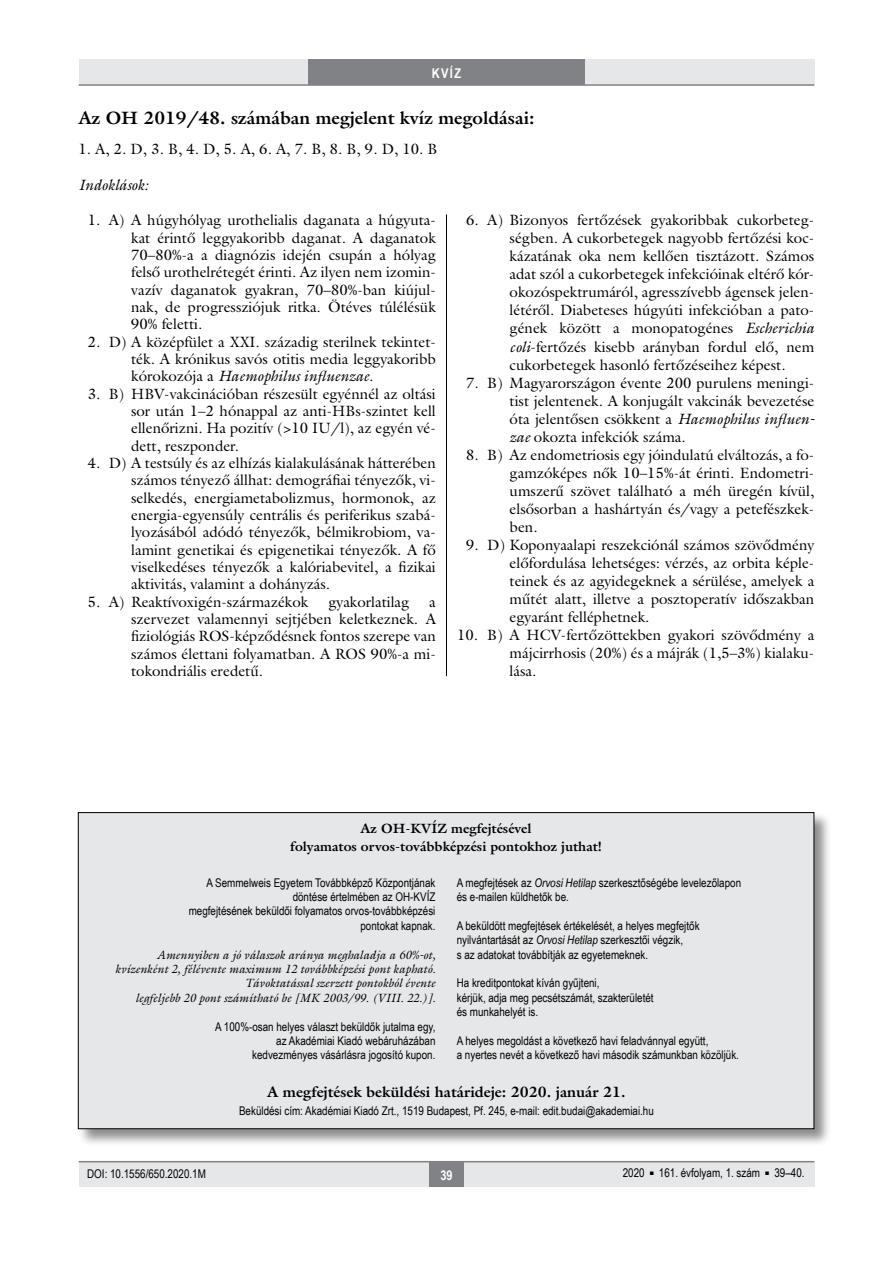
<style>
.page{position:relative;width:893px;height:1263px;background:#fff}
.page>*{position:absolute;margin:0;border:0;box-sizing:border-box;transform-origin:0 0}
.alcimbold{font:700 18px "Galliard Reg";color:#000}
.Body_tompa{font:15px/17.4px "Galliard Reg";color:#000;text-align:justify}
.Rendezvenyek{font:700 15px "Galliard Reg";color:#000}
.Body_tompa-2{font:italic 15px "Galliard Reg";color:#000}
.Rendezvenyek-2{font:700 13.5px/18px "Galliard Reg";color:#000;text-align:center}
.t1{font:700 13.5px "Arial Narrow";letter-spacing:.1em;color:#fff}
.Rendezvenyek-3{font:12px/14.4px "Arial Narrow";color:#000;text-align:right}
.Rendezvenyek-4{font:italic 12px/14.4px "Galliard Reg";color:#000;text-align:right}
.pagina{font:12px "Arial Narrow";color:#000}
.s1{font-style:italic}
</style>
<div class="page">
<div style="left:79px;top:1161px;width:735px;height:25px;background:#e6e7e8"></div>
<div style="left:429px;top:1161px;width:34px;height:25px;background:#808285"></div>
<hr style="left:79px;top:1161px;width:735px;height:1px;background:#808285">
<div style="left:79px;top:60px;width:735px;height:25px;background:#e6e7e8"></div>
<div style="left:308px;top:60px;width:277px;height:25px;background:#808285"></div>
<hr style="left:79px;top:84px;width:735px;height:2px;background:#808285">
<hr style="left:446px;top:214px;width:1px;height:462px;background:#000">
<div style="left:77px;top:812px;width:755px;height:334px;background:#000;opacity:.45"></div>
<div style="left:78px;top:813px;width:736px;height:316px;background:#e6e7e8"></div>
<p class="t1" style="left:432px;top:63px;width:31px">KVÍZ</p>
<p class="alcimbold" style="left:78px;top:106px;width:458px">Az OH 2019/48. számában megjelent kvíz megoldásai:</p>
<p class="Body_tompa" style="left:78px;top:140px;width:361px">1. A, 2. D, 3. B, 4. D, 5. A, 6. A, 7. B, 8. B, 9. D, 10. B</p>
<p class="Body_tompa-2" style="left:78px;top:175px;width:71px">Indoklások:</p>
<p class="Body_tompa" style="left:131px;top:211px;width:306px;text-indent:-43px">1. A) A húgyhólyag urothelialis daganata a húgyuta&shy;kat érintő leggyakoribb daganat. A daganatok 70–80%-a a diagnózis idején csupán a hólyag felső urothelrétegét érinti. Az ilyen nem izomin&shy;vazív daganatok gyakran, 70–80%-ban kiújul&shy;nak, de progressziójuk ritka. Ötéves túlélésük 90% feletti.</p>
<p class="Body_tompa" style="left:131px;top:333px;width:306px;text-indent:-43px">2. D) A középfület a XXI. századig sterilnek tekintet&shy;ték. A krónikus savós otitis media leggyakoribb kórokozója a <span class="s1">Haemophilus influenzae.</span></p>
<p class="Body_tompa" style="left:131px;top:385px;width:306px;text-indent:-43px">3. B) HBV-vakcinációban részesült egyénnél az oltási sor után 1–2 hónappal az anti-HBs-szintet kell ellenőrizni. Ha pozitív (&gt;10 IU/l), az egyén vé&shy;dett, reszponder.</p>
<p class="Body_tompa" style="left:131px;top:454px;width:306px;text-indent:-43px">4. D) A testsúly és az elhízás kialakulásának hátterében számos tényező állhat: demográfiai tényezők, vi&shy;selkedés, energiametabolizmus, hormonok, az energia-egyensúly centrális és periferikus szabá&shy;lyozásából adódó tényezők, bélmikrobiom, va&shy;lamint genetikai és epigenetikai tényezők. A fő viselkedéses tényezők a kalóriabevitel, a fizikai aktivitás, valamint a dohányzás.</p>
<p class="Body_tompa" style="left:88px;top:593px;width:222px">5. A) Reaktívoxigén-származékok</p>
<p class="Body_tompa" style="left:328px;top:593px;width:83px">gyakorlatilag</p>
<p class="Body_tompa" style="left:510px;top:211px;width:306px;line-height:18px;text-indent:-43px">6. A) Bizonyos fertőzések gyakoribbak cukorbeteg&shy;ségben. A cukorbetegek nagyobb fertőzési koc&shy;kázatának oka nem kellően tisztázott. Számos adat szól a cukorbetegek infekcióinak eltérő kór&shy;okozóspektrumáról, agresszívebb ágensek jelen&shy;létéről. Diabeteses húgyúti infekcióban a pato&shy;gének között a monopatogénes <span class="s1">Escherichia coli</span>-fertőzés kisebb arányban fordul elő, nem cukorbetegek hasonló fertőzéseihez képest.</p>
<p class="Body_tompa" style="left:510px;top:373px;width:307px;line-height:18px;text-indent:-43px">7. B) Magyarországon évente 200 purulens meningi&shy;tist jelentenek. A konjugált vakcinák bevezetése óta jelentősen csökkent a <span class="s1">Haemophilus influen&shy;zae</span> okozta infekciók száma.</p>
<p class="Body_tompa" style="left:510px;top:445px;width:306px;line-height:18px;text-indent:-43px">8. B) Az endometriosis egy jóindulatú elváltozás, a fo&shy;gamzóképes nők 10–15%-át érinti. Endometri&shy;umszerű szövet található a méh üregén kívül, elsősorban a hashártyán és/vagy a petefészkek&shy;ben.</p>
<p class="Body_tompa" style="left:510px;top:536px;width:306px;line-height:18px;text-indent:-43px">9. D) Koponyaalapi reszekciónál számos szövődmény előfordulása lehetséges: vérzés, az orbita képle&shy;teinek és az agyidegeknek a sérülése, amelyek a műtét alatt, illetve a posztoperatív időszakban egyaránt felléphetnek.</p>
<p class="Body_tompa" style="left:510px;top:626px;width:306px;line-height:18px;text-indent:-52px">10. B) A HCV-fertőzöttekben gyakori szövődmény a májcirrhosis (20%) és a májrák (1,5–3%) kialaku&shy;lása.</p>
<p class="Body_tompa" style="left:131px;top:593px;width:306px;text-indent:298px">a szervezet valamennyi sejtjében keletkeznek. A fiziológiás ROS-képződésnek fontos szerepe van számos élettani folyamatban. A ROS 90%-a mi&shy;tokondriális eredetű.</p>
<p class="Rendezvenyek-2" style="left:290px;top:819px;width:313px">Az OH-KVÍZ megfejtésével<br>folyamatos orvos-továbbképzési pontokhoz juthat!</p>
<p class="Rendezvenyek-3" style="left:206px;top:875px;width:231px">A Semmelweis Egyetem Továbbképző Központjának</p>
<p class="Rendezvenyek-3" style="left:293px;top:889px;width:144px">döntése értelmében az OH-KVÍZ</p>
<p class="Rendezvenyek-3" style="left:189px;top:903px;width:248px">megfejtésének beküldői folyamatos orvos-továbbképzési</p>
<p class="Rendezvenyek-3" style="left:360px;top:918px;width:76px">pontokat kapnak.</p>
<p class="Rendezvenyek-4" style="left:115px;top:947px;width:322px">Amennyiben a jó válaszok aránya meghaladja a 60%-ot, kvízenként 2, félévente maximum 12 továbbképzési pont kapható.<br>Távoktatással szerzett pontokból évente<br>legfeljebb 20 pont számítható be [MK 2003/99. (VIII. 22.)].</p>
<p class="Rendezvenyek-3" style="left:215px;top:1019px;width:222px">A 100%-osan helyes választ beküldők jutalma egy, az Akadémiai Kiadó webáruházában kedvezményes vásárlásra jogosító kupon.</p>
<p class="Rendezvenyek-3" style="left:457px;top:875px;width:286px;text-align:left">A megfejtések az <span class="s1">Orvosi Hetilap</span> szerkesztőségébe levelezőlapon és e-mailen küldhetők be.</p>
<p class="Rendezvenyek-3" style="left:457px;top:918px;width:244px">A beküldött megfejtések értékelését, a helyes megfejtők</p>
<p class="Rendezvenyek-3" style="left:457px;top:932px;width:228px">nyilvántartását az <span class="s1">Orvosi Hetilap</span> szerkesztői végzik,</p>
<p class="Rendezvenyek-3" style="left:457px;top:947px;width:193px">s az adatokat továbbítják az egyetemeknek.</p>
<p class="Rendezvenyek-3" style="left:457px;top:975px;width:144px">Ha kreditpontokat kíván gyűjteni,</p>
<p class="Rendezvenyek-3" style="left:457px;top:990px;width:198px">kérjük, adja meg pecsétszámát, szakterületét</p>
<p class="Rendezvenyek-3" style="left:457px;top:1004px;width:83px">és munkahelyét is.</p>
<p class="Rendezvenyek-3" style="left:457px;top:1033px;width:253px">A helyes megoldást a következő havi feladvánnyal együtt,</p>
<p class="Rendezvenyek-3" style="left:457px;top:1047px;width:284px">a nyertes nevét a következő havi második számunkban közöljük.</p>
<p class="Rendezvenyek" style="left:267px;top:1082px;width:360px">A megfejtések beküldési határideje: 2020. január 21.</p>
<p class="Rendezvenyek-3" style="left:239px;top:1103px;width:416px">Beküldési cím: Akadémiai Kiadó Zrt., 1519 Budapest, Pf. 245, e-mail: edit.budai@akademiai.hu</p>
<p class="pagina" style="left:87px;top:1165px;width:120px">DOI: 10.1556/650.2020.1M</p>
<p class="t1" style="left:440px;top:1165px;width:14px">39</p>
<p class="Rendezvenyek-3" style="left:623px;top:1165px;width:183px">2020 <sup>■</sup> 161. évfolyam, 1. szám <sup>■</sup> 39–40.</p>
</div>
